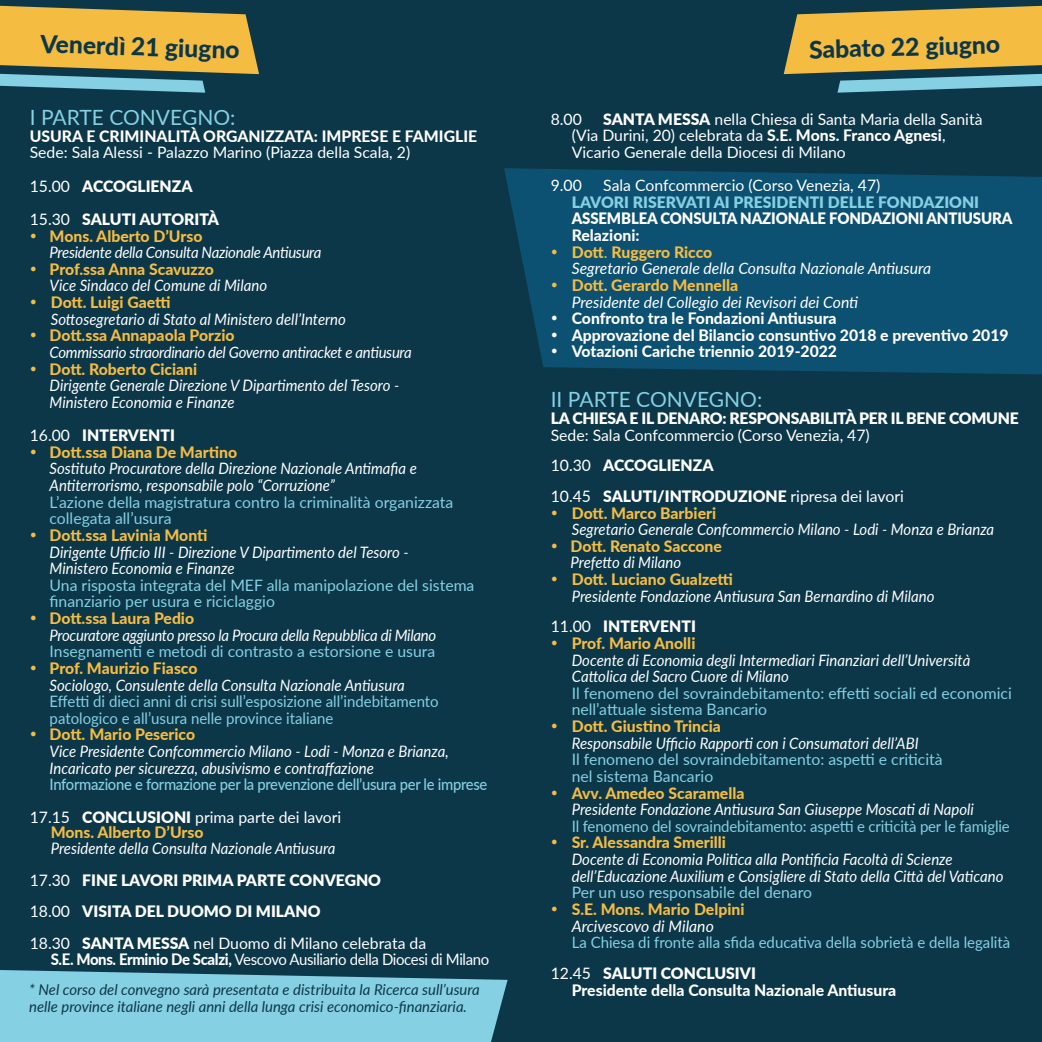
<style>
.page{position:relative;width:1042px;height:1042px;background:#0c3749}
.page>*{position:absolute;margin:0;border:0;box-sizing:border-box;transform-origin:0 0}
.No_Spacing{font:800 24.68px "Lato";color:#0c3749}
.No_Spacing-2{font:21px "Lato";color:#85d0e2}
.No_Spacing-3{font:italic 15.75px/16.6px "Lato";color:#fff;scale:.95 1}
.No_Spacing-4{font:15.75px/16.6px "Lato";color:#85d0e2}
.No_Spacing-5{font:15.75px/16.6px "Lato";color:#85d0e2;scale:.95 1}
.No_Spacing-6{font:15.75px/16.6px "Lato";color:#fff}
.No_Spacing-7{font:italic 15.75px/16.6px "Lato";letter-spacing:-.02em;color:#fff;scale:.95 1}
.No_Spacing-8{font:900 15.75px/16.6px "Lato";letter-spacing:-.01em;color:#fff}
.No_Spacing-9{font:800 15.75px "Lato";color:#fff}
.t1{font:800 15.75px/16.6px "Lato";color:#f5bc42}
.No_Spacing-10{font:15.75px/15.8px "Lato";letter-spacing:-.025em;color:#fff}
.No_Spacing-11{font:italic 15.75px "Lato";color:#fff}
.List_Paragraph{font:15.75px/16.6px "Lato";color:#85d0e2}
.No_Spacing-12{font:900 15.75px/16.6px "Lato";letter-spacing:-.01em;color:#fff;scale:.95 1}
.No_Spacing-13{font:900 15.75px "Lato";color:#85d0e2}
.No_Spacing-14{font:italic 14.88px/17.2px "Lato";color:#0c3749}
.s1{font-weight:400}
.s2{color:#f5bc42}
.s3{font-weight:800;font-style:normal;color:#f5bc42}
.s4{font-style:normal;color:#85d0e2}
.s5{font-weight:800;color:#f5bc42}
.s6{font-style:italic;color:#fff}
.s7{font-weight:500;font-style:normal;color:#85d0e2}
.s8{font-weight:900}
.s9{font-weight:800}
.s10{font-weight:400;font-style:italic;color:#fff}
</style>
<div class="page">
<svg style="left:504px;top:168px;width:538px;height:207px;background:#0c4e6e"></svg>
<svg style="left:0;top:970px;width:507px;height:72px;background:#7bc3d5"></svg>
<svg style="left:0;top:6px;width:259px;height:87px"></svg>
<svg style="left:784px;top:6px;width:258px;height:87px"></svg>
<p class="No_Spacing" style="left:41px;top:25px;width:201px;rotate:2deg">Venerdì 21 giugno</p>
<p class="No_Spacing" style="left:808px;top:32px;width:193px;rotate:-2deg">Sabato 22 giugno</p>
<p class="No_Spacing-2" style="left:30px;top:102px;width:207px">I PARTE CONVEGNO:</p>
<p class="No_Spacing-9" style="left:30px;top:124px;width:449px">USURA E CRIMINALITÀ ORGANIZZATA: IMPRESE E FAMIGLIE</p>
<p class="No_Spacing-6" style="left:30px;top:144px;width:382px">Sede: Sala Alessi - Palazzo Marino (Piazza della Scala, 2)</p>
<p class="No_Spacing-8" style="left:30px;top:177px;width:164px"><span class="s1">15.00</span> ACCOGLIENZA</p>
<p class="No_Spacing-8" style="left:30px;top:210px;width:191px"><span class="s1">15.30</span> SALUTI AUTORITÀ</p>
<p class="No_Spacing-7" style="left:50px;top:227px;width:287px;text-indent:-20px"><span class="s2">•</span> <span class="s3">Mons. Alberto D’Urso<br></span>Presidente della Consulta Nazionale Antiusura</p>
<p class="No_Spacing-3" style="left:50px;top:260px;width:230px;text-indent:-20px"><span class="s2">•</span> <span class="s3">Prof.ssa Anna Scavuzzo<br></span>Vice Sindaco del Comune di Milano</p>
<p class="No_Spacing-3" style="left:51px;top:293px;width:312px;text-indent:-21px"><span class="s2">•</span> <span class="s3">Dott. Luigi Gaetti<br></span>Sottosegretario di Stato al Ministero dell’Interno</p>
<p class="No_Spacing-7" style="left:50px;top:327px;width:383px;text-indent:-20px"><span class="s2">•</span> <span class="s3">Dott.ssa Annapaola Porzio<br></span>Commissario straordinario del Governo antiracket e antiusura</p>
<p class="No_Spacing-3" style="left:50px;top:360px;width:369px;text-indent:-20px"><span class="s2">•</span> <span class="s3">Dott. Roberto Ciciani<br></span>Dirigente Generale Direzione V Dipartimento del Tesoro -<br>Ministero Economia e Finanze</p>
<p class="No_Spacing-8" style="left:30px;top:426px;width:147px"><span class="s1">16.00</span> INTERVENTI</p>
<p class="No_Spacing-3" style="left:50px;top:443px;width:426px;text-indent:-20px"><span class="s2">•</span> <span class="s3">Dott.ssa Diana De Martino<br></span>Sostituto Procuratore della Direzione Nazionale Antimafia e Antiterrorismo, responsabile polo “Corruzione”<br><span class="s4">L’azione della magistratura contro la criminalità organizzata collegata all’usura</span></p>
<p class="No_Spacing-4" style="left:50px;top:526px;width:426px;text-indent:-20px"><span class="s2">•</span> <span class="s5">Dott.ssa Lavinia Monti<br></span><span class="s6">Dirigente Ufficio III - Direzione V Dipartimento del Tesoro -<br>Ministero Economia e Finanze<br></span>Una risposta integrata del MEF alla manipolazione del sistema finanziario per usura e riciclaggio</p>
<p class="No_Spacing-7" style="left:50px;top:609px;width:408px;text-indent:-20px"><span class="s2">•</span> <span class="s3">Dott.ssa Laura Pedio<br></span>Procuratore aggiunto presso la Procura della Repubblica di Milano<br><span class="s4">Insegnamenti e metodi di contrasto a estorsione e usura</span></p>
<p class="No_Spacing-5" style="left:50px;top:659px;width:411px;text-indent:-20px"><span class="s2">•</span> <span class="s5">Prof. Maurizio Fiasco<br></span><span class="s6">Sociologo, Consulente della Consulta Nazionale Antiusura </span>Effetti di dieci anni di crisi sull’esposizione all’indebitamento patologico e all’usura nelle province italiane</p>
<p class="No_Spacing-3" style="left:50px;top:726px;width:462px;text-indent:-20px"><span class="s2">•</span> <span class="s3">Dott. Mario Peserico<br></span>Vice Presidente Confcommercio Milano - Lodi - Monza e Brianza, Incaricato per sicurezza, abusivismo e contraffazione<br><span class="s7">Informazione e formazione per la prevenzione dell’usura per le imprese</span></p>
<p class="No_Spacing-6" style="left:30px;top:808px;width:313px">17.15 <span class="s8">CONCLUSIONI</span> prima parte dei lavori</p>
<p class="No_Spacing-3" style="left:51px;top:824px;width:301px;line-height:15.8px"><span class="s3">Mons. Alberto D’Urso<br></span>Presidente della Consulta Nazionale Antiusura</p>
<p class="No_Spacing-8" style="left:30px;top:871px;width:353px"><span class="s1">17.30</span> FINE LAVORI PRIMA PARTE CONVEGNO</p>
<p class="No_Spacing-8" style="left:30px;top:902px;width:292px"><span class="s1">18.00</span> VISITA DEL DUOMO DI MILANO</p>
<p class="No_Spacing-10" style="left:51px;top:934px;width:440px;text-indent:-21px">18.30 <span class="s8">SANTA MESSA</span> nel Duomo di Milano celebrata da<br><span class="s9">S.E. Mons. Erminio De Scalzi,</span> Vescovo Ausiliario della Diocesi di Milano</p>
<p class="No_Spacing-14" style="left:29px;top:980px;width:452px">* Nel corso del convegno sarà presentata e distribuita la Ricerca sull’usura nelle province italiane negli anni della lunga crisi economico-finanziaria.</p>
<p class="No_Spacing-6" style="left:572px;top:110px;width:412px;text-indent:32px"><span class="s8">SANTA MESSA</span> nella Chiesa di Santa Maria della Sanità (Via Durini, 20) celebrata da <span class="s9">S.E. Mons. Franco Agnesi</span>,<br>Vicario Generale della Diocesi di Milano</p>
<p class="No_Spacing-6" style="left:551px;top:176px;width:33px">9.00</p>
<p class="No_Spacing-6" style="left:603px;top:176px;width:279px">Sala Confcommercio (Corso Venezia, 47)</p>
<p class="No_Spacing-13" style="left:572px;top:190px;width:409px">LAVORI RISERVATI AI PRESIDENTI DELLE FONDAZIONI</p>
<p class="No_Spacing-12" style="left:572px;top:210px;width:465px">ASSEMBLEA CONSULTA NAZIONALE FONDAZIONI ANTIUSURA<br><span class="s9">Relazioni:</span></p>
<p class="t1" style="left:551px;top:243px;width:163px">• Dott<span class="s1">.</span> Ruggero Ricco</p>
<p class="No_Spacing-11" style="left:572px;top:257px;width:361px">Segretario Generale della Consulta Nazionale Antiusura</p>
<p class="t1" style="left:551px;top:276px;width:189px">• Dott. Gerardo Mennella</p>
<p class="No_Spacing-11" style="left:572px;top:291px;width:288px">Presidente del Collegio dei Revisori dei Conti</p>
<p class="No_Spacing-9" style="left:551px;top:307px;width:287px">• Confronto tra le Fondazioni Antiusura</p>
<p class="No_Spacing-9" style="left:551px;top:323px;width:459px">• Approvazione del Bilancio consuntivo 2018 e preventivo 2019</p>
<p class="No_Spacing-9" style="left:551px;top:340px;width:288px">• Votazioni Cariche triennio 2019-2022</p>
<p class="No_Spacing-2" style="left:551px;top:385px;width:213px">II PARTE CONVEGNO:</p>
<p class="No_Spacing-8" style="left:551px;top:409px;width:469px">LA CHIESA E IL DENARO: RESPONSABILITÀ PER IL BENE COMUNE<br><span class="s1">Sede: Sala Confcommercio (Corso Venezia, 47)</span></p>
<p class="No_Spacing-8" style="left:551px;top:456px;width:164px"><span class="s1">10.30</span> ACCOGLIENZA</p>
<p class="No_Spacing-6" style="left:551px;top:487px;width:355px">10.45 <span class="s8">SALUTI/INTRODUZIONE</span> ripresa dei lavori</p>
<p class="No_Spacing-3" style="left:572px;top:504px;width:446px;text-indent:-21px"><span class="s2">•</span> <span class="s3">Dott. Marco Barbieri<br></span>Segretario Generale Confcommercio Milano - Lodi - Monza e Brianza</p>
<p class="t1" style="left:570px;top:537px;width:153px;text-indent:-20px">• Dott. Renato Saccone<br><span class="s10">Prefetto di Milano</span></p>
<p class="No_Spacing-3" style="left:572px;top:570px;width:383px;text-indent:-21px"><span class="s2">•</span> <span class="s3">Dott. Luciano Gualzetti<br></span>Presidente Fondazione Antiusura San Bernardino di Milano</p>
<p class="No_Spacing-8" style="left:551px;top:617px;width:147px"><span class="s1">11.00</span> INTERVENTI</p>
<p class="No_Spacing-3" style="left:572px;top:634px;width:421px;text-indent:-21px"><span class="s2">•</span> <span class="s3">Prof. Mario Anolli<br></span>Docente di Economia degli Intermediari Finanziari dell’Università<br>Cattolica del Sacro Cuore di Milano</p>
<p class="No_Spacing-4" style="left:572px;top:684px;width:441px">Il fenomeno del sovraindebitamento: effetti sociali ed economici nell’attuale sistema Bancario</p>
<p class="No_Spacing-3" style="left:572px;top:717px;width:367px;text-indent:-21px"><span class="s2">•</span> <span class="s3">Dott. Giustino Trincia<br></span>Responsabile Ufficio Rapporti con i Consumatori dell’ABI</p>
<p class="List_Paragraph" style="left:572px;top:750px;width:372px">Il fenomeno del sovraindebitamento: aspetti e criticità nel sistema Bancario</p>
<p class="No_Spacing-3" style="left:572px;top:784px;width:425px;text-indent:-21px"><span class="s2">•</span> <span class="s3">Avv. Amedeo Scaramella<br></span>Presidente Fondazione Antiusura San Giuseppe Moscati di Napoli</p>
<p class="No_Spacing-5" style="left:572px;top:817px;width:462px">Il fenomeno del sovraindebitamento: aspetti e criticità per le famiglie</p>
<p class="No_Spacing-3" style="left:572px;top:834px;width:456px;text-indent:-21px"><span class="s2">•</span> <span class="s3">Sr. Alessandra Smerilli<br></span>Docente di Economia Politica alla Pontificia Facoltà di Scienze dell’Educazione Auxilium e Consigliere di Stato della Città del Vaticano</p>
<p class="No_Spacing-4" style="left:572px;top:883px;width:242px">Per un uso responsabile del denaro</p>
<p class="t1" style="left:572px;top:900px;width:174px;text-indent:-21px">• S.E. Mons. Mario Delpini<br><span class="s10">Arcivescovo di Milano</span></p>
<p class="No_Spacing-5" style="left:572px;top:933px;width:463px">La Chiesa di fronte alla sfida educativa della sobrietà e della legalità</p>
<p class="No_Spacing-8" style="left:551px;top:964px;width:207px"><span class="s1">12.45</span> SALUTI CONCLUSIVI</p>
<p class="No_Spacing-9" style="left:572px;top:978px;width:326px">Presidente della Consulta Nazionale Antiusura</p>
<p class="No_Spacing-6" style="left:551px;top:110px;width:33px">8.00</p>
</div>
